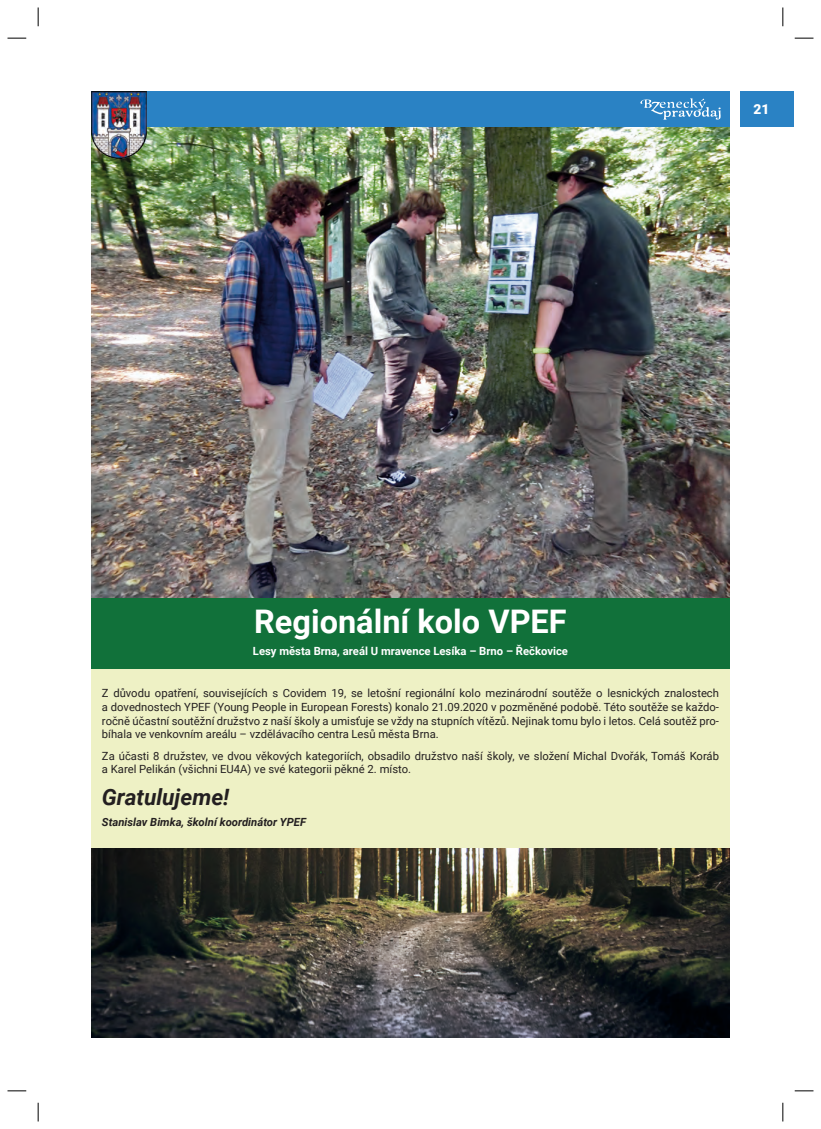
<style>
.page{position:relative;width:821px;height:1129px;background:#fff}
.page>*{position:absolute;margin:0;border:0;box-sizing:border-box;transform-origin:0 0}
.t1{font:700 32.5px "Roboto";color:#fff}
.t2{font:italic 700 22.5px "Roboto";color:#231f20}
.t3{font:900 13.75px "Roboto";color:#fff}
.t4{font:11.25px/13.8px "Roboto";color:#231f20;text-align:justify}
.t5{font:700 11.25px "Roboto";color:#fff}
.t6{font:italic 700 11.25px "Roboto";color:#231f20}
</style>
<div class="page">
<img style="left:91px;top:127px;width:638px;height:471px">
<div style="left:91px;top:601px;width:638px;height:436px;background:#eef1c5"></div>
<div style="left:91px;top:598px;width:638px;height:70px;background:#11713a"></div>
<div style="left:740px;top:91px;width:53px;height:36px;background:#2a82c4"></div>
<div style="left:91px;top:91px;width:638px;height:36px;background:#2a82c4"></div>
<svg style="left:640px;top:98px;width:81px;height:22px"></svg>
<img style="left:91px;top:91px;width:55px;height:67px">
<img style="left:91px;top:848px;width:638px;height:189px">
<svg style="left:8px;top:37px;width:18px;height:2px"></svg>
<svg style="left:37px;top:8px;width:2px;height:18px"></svg>
<svg style="left:782px;top:8px;width:1px;height:18px"></svg>
<svg style="left:794px;top:37px;width:19px;height:2px"></svg>
<svg style="left:8px;top:1090px;width:18px;height:1px"></svg>
<svg style="left:37px;top:1102px;width:2px;height:19px"></svg>
<svg style="left:794px;top:1090px;width:19px;height:1px"></svg>
<svg style="left:782px;top:1102px;width:1px;height:19px"></svg>
<p class="t3" style="left:753px;top:104px;width:17px">21</p>
<h1 class="t1" style="left:254px;top:609px;width:314px">Regionální kolo VPEF</h1>
<p class="t5" style="left:253px;top:646px;width:316px">Lesy města Brna, areál U mravence Lesíka – Brno – Řečkovice</p>
<p class="t4" style="left:102px;top:687px;width:618px">Z důvodu opatření, souvisejících s Covidem 19, se letošní regionální kolo mezinárodní soutěže o lesnických znalostech a dovednostech YPEF (Young People in European Forests) konalo 21.09.2020 v pozměněné podobě. Této soutěže se každo‐ ročně účastní soutěžní družstvo z naší školy a umisťuje se vždy na stupních vítězů. Nejinak tomu bylo i letos. Celá soutěž pro‐ bíhala ve venkovním areálu – vzdělávacího centra Lesů města Brna.</p>
<p class="t4" style="left:102px;top:750px;width:618px">Za účasti 8 družstev, ve dvou věkových kategoriích, obsadilo družstvo naší školy, ve složení Michal Dvořák, Tomáš Koráb a Karel Pelikán (všichni EU4A) ve své kategorii pěkné 2. místo.</p>
<h2 class="t2" style="left:102px;top:788px;width:129px">Gratulujeme!</h2>
<p class="t6" style="left:102px;top:817px;width:205px">Stanislav Bimka, školní koordinátor YPEF</p>
</div>
